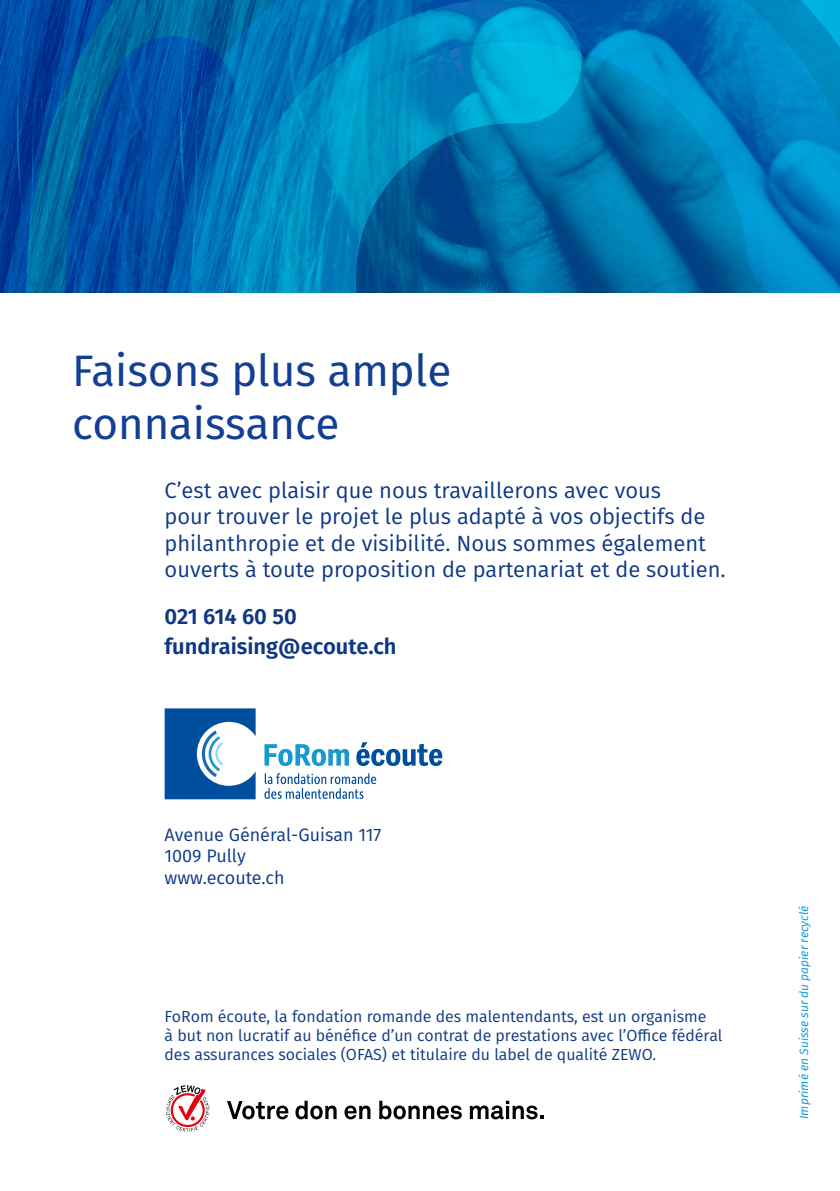
<style>
.page{position:relative;width:840px;height:1191px;background:#fff}
.page>*{position:absolute;margin:0;border:0;box-sizing:border-box;transform-origin:0 0}
.t1{font:44px/52.8px "Fira Sans";color:#123f93}
.t2{font:22px/26.4px "Fira Sans";color:#0e3884}
.t3{font:600 22px/30px "Fira Sans";color:#0e3884}
.t4{font:18px/21.6px "Fira Sans";color:#0e3884}
.t5{font:16px/19.2px "Fira Sans";color:#0e3884}
.t6{font:italic 12px "Fira Sans";color:#0096d6}
</style>
<div class="page">
<svg style="left:639px;top:0;width:200px;height:293px;background:#007dba"></svg>
<svg style="left:0;top:0;width:639px;height:293px;background:#006dae"></svg>
<svg style="left:166px;top:1085px;width:43px;height:46px"></svg>
<svg style="left:227px;top:1101px;width:61px;height:18px"></svg>
<svg style="left:295px;top:1100px;width:41px;height:19px"></svg>
<svg style="left:344px;top:1105px;width:26px;height:14px"></svg>
<svg style="left:379px;top:1100px;width:82px;height:19px"></svg>
<svg style="left:469px;top:1100px;width:74px;height:19px"></svg>
<svg style="left:264px;top:744px;width:85px;height:22px"></svg>
<svg style="left:356px;top:742px;width:86px;height:24px"></svg>
<svg style="left:264px;top:773px;width:112px;height:26px"></svg>
<svg style="left:164px;top:708px;width:91px;height:91px"></svg>
<h1 class="t1" style="left:72px;top:343px;width:380px">Faisons plus ample connaissance</h1>
<h2 class="t2" style="left:164px;top:476px;width:562px">C’est avec plaisir que nous travaillerons avec vous<br>pour trouver le projet le plus adapté à vos objectifs de philanthropie et de visibilité. Nous sommes également ouverts à toute proposition de partenariat et de soutien.</h2>
<h2 class="t3" style="left:164px;top:600px;width:233px">021 614 60 50 fundraising@ecoute.ch</h2>
<p class="t4" style="left:164px;top:823px;width:218px">Avenue Général-Guisan 117<br>1009 Pully<br>www.ecoute.ch</p>
<p class="t5" style="left:164px;top:1006px;width:559px">FoRom écoute, la fondation romande des malentendants, est un organisme<br>à but non lucratif au bénéfice d’un contrat de prestations avec l’Office fédéral des assurances sociales (OFAS) et titulaire du label de qualité ZEWO.</p>
<p class="t6" style="left:794px;top:1119px;width:215px;rotate:-90deg">Imprimé en Suisse sur du papier recyclé</p>
</div>
